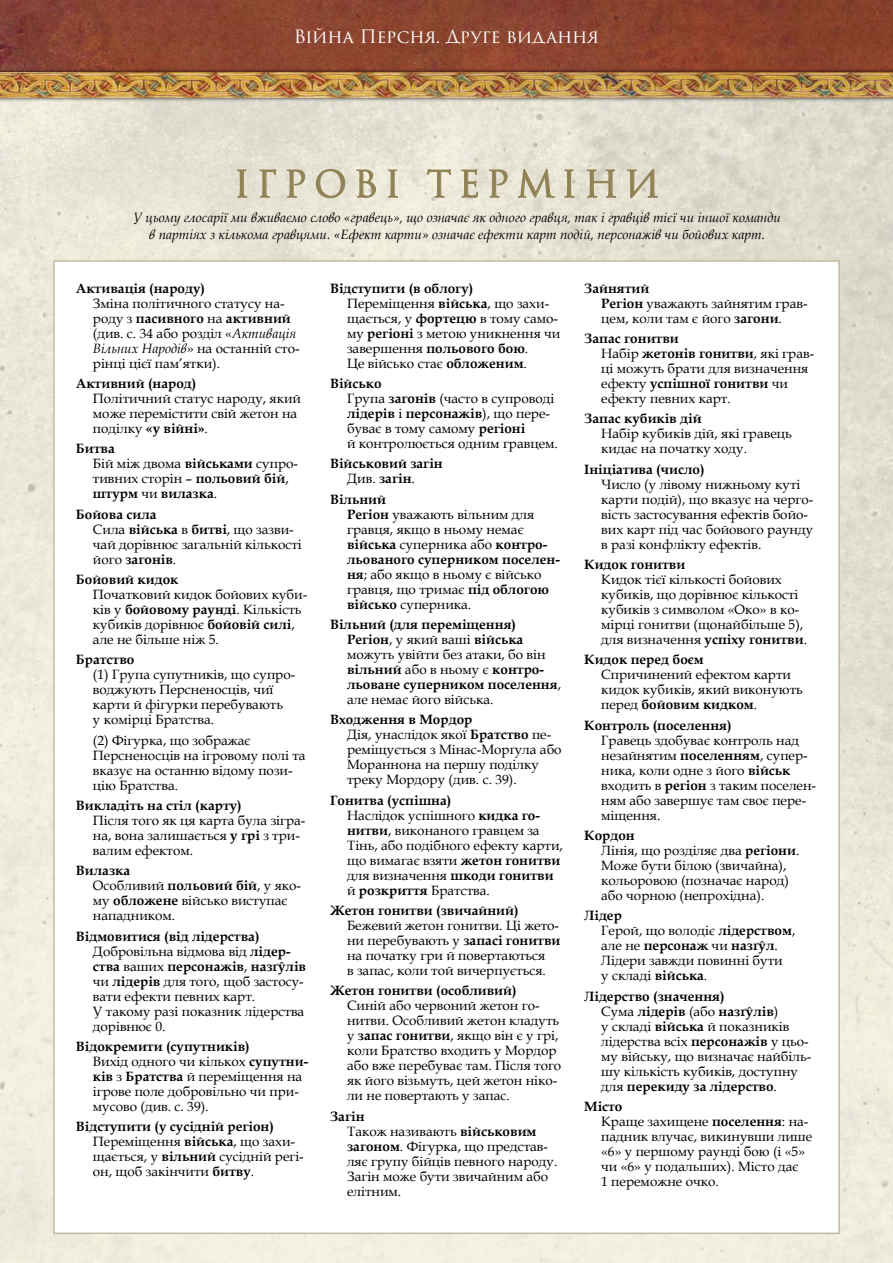
<style>
.page{position:relative;width:893px;height:1263px;background:#fff}
.page>*{position:absolute;margin:0;border:0;box-sizing:border-box;transform-origin:0 0}
.t1{font:36px "Trajan Pro 3";letter-spacing:.19em;color:#908154}
.t2{font:18px "Trajan Pro 3";color:#fff}
.t3{font:13.5px/15px "Book Antiqua";color:#000}
.t4{font:700 13.5px/15px "Book Antiqua";color:#000}
.t5{font:italic 13.5px/16.6px "Book Antiqua";color:#000;text-align:center}
.s1{font-weight:700}
.s2{font-style:italic}
.s3{font-weight:400}
</style>
<div class="page">
<img style="left:0;top:0;width:893px;height:1263px">
<div style="left:54px;top:261px;width:785px;height:972px;background:#fff"></div>
<svg style="left:0;top:68px;width:893px;height:34px;background:#9e7c65"></svg>
<img style="left:0;top:73px;width:893px;height:24px">
<h2 class="t2" style="left:294px;top:28px;width:307px">Війна Персня. Друге видання</h2>
<h1 class="t1" style="left:234px;top:163px;width:427px">ІГРОВІ ТЕРМІНИ</h1>
<p class="t5" style="left:133px;top:209px;width:649px">У цьому глосарії ми вживаємо слово «гравець», що означає як одного гравця, так і гравців тієї чи іншої команди в партіях з кількома гравцями. «Ефект карти» означає ефекти карт подій, персонажів чи бойових карт.</p>
<p class="t4" style="left:76px;top:281px;width:131px">Активація (народу)</p>
<p class="t3" style="left:93px;top:295px;width:208px">Зміна політичного статусу на&shy;роду з <span class="s1">пасивного</span> на <span class="s1">активний </span>(див. с. 34 або розділ «<span class="s2">Активація<br>Вільних Народів</span>» на останній сто&shy;рінці цієї пам’ятки).</p>
<p class="t4" style="left:76px;top:376px;width:122px">Активний (народ)</p>
<p class="t3" style="left:93px;top:391px;width:210px">Політичний статус народу, який може перемістити свій жетон на поділку <span class="s1">«у війні»</span>.</p>
<p class="t4" style="left:93px;top:441px;width:207px;text-indent:-17px">Битва<br><span class="s3">Бій між двома</span> військами <span class="s3">супро&shy;тивних сторін –</span> польовий бій<span class="s3">, </span>штурм <span class="s3">чи</span> вилазка<span class="s3">.</span></p>
<p class="t3" style="left:93px;top:506px;width:210px;text-indent:-17px"><span class="s1">Бойова сила<br></span>Сила <span class="s1">війська</span> в <span class="s1">битві</span>, що зазви&shy;чай дорівнює загальній кількості його <span class="s1">загонів</span>.</p>
<p class="t4" style="left:76px;top:572px;width:104px">Бойовий кидок</p>
<p class="t3" style="left:93px;top:587px;width:216px">Початковий кидок бойових куби&shy;ків у <span class="s1">бойовому раунді</span>. Кількість кубиків дорівнює <span class="s1">бойовій силі</span>, але не більше ніж 5.</p>
<p class="t4" style="left:76px;top:652px;width:60px">Братство</p>
<p class="t3" style="left:93px;top:667px;width:204px">(1) Група супутників, що супро&shy;воджують Персненосців, чиї карти й фігурки перебувають<br>у комірці Братства.</p>
<p class="t3" style="left:93px;top:732px;width:214px">(2) Фігурка, що зображає<br>Персненосців на ігровому полі та вказує на останню відому пози&shy;цію Братства.</p>
<p class="t4" style="left:76px;top:798px;width:167px">Викладіть на стіл (карту)</p>
<p class="t3" style="left:93px;top:813px;width:214px">Після того як ця карта була зігра&shy;на, вона залишається <span class="s1">у грі</span> з три&shy;валим ефектом.</p>
<p class="t3" style="left:93px;top:863px;width:210px;text-indent:-17px"><span class="s1">Вилазка<br></span>Особливий <span class="s1">польовий бій</span>, у яко&shy;му <span class="s1">обложене</span> військо виступає нападником.</p>
<p class="t3" style="left:93px;top:928px;width:215px;text-indent:-17px"><span class="s1">Відмовитися (від лідерства)<br></span>Добровільна відмова від <span class="s1">лідер&shy;ства</span> ваших <span class="s1">персонажів</span>, <span class="s1">назґŷлів </span>чи <span class="s1">лідерів</span> для того, щоб застосу&shy;вати ефекти певних карт.<br>У такому разі показник лідерства дорівнює 0.</p>
<p class="t3" style="left:93px;top:1039px;width:217px;text-indent:-17px"><span class="s1">Відокремити (супутників)<br></span>Вихід одного чи кількох <span class="s1">супутни&shy;ків</span> з <span class="s1">Братства</span> й переміщення на ігрове поле добровільно чи при&shy;мусово (див. с. 39).</p>
<p class="t3" style="left:93px;top:1119px;width:212px;text-indent:-17px"><span class="s1">Відступити (у сусідній регіон)<br></span>Переміщення <span class="s1">війська</span>, що захи&shy;щається, у <span class="s1">вільний</span> сусідній регі&shy;он, щоб закінчити <span class="s1">битву</span>.</p>
<p class="t3" style="left:347px;top:280px;width:215px;text-indent:-17px"><span class="s1">Відступити (в облогу)<br></span>Переміщення <span class="s1">війська</span>, що захи&shy;щається, у <span class="s1">фортецю</span> в тому само&shy;му <span class="s1">регіоні</span> з метою уникнення чи завершення <span class="s1">польового бою</span>.<br>Це військо стає <span class="s1">обложеним</span>.</p>
<p class="t3" style="left:347px;top:376px;width:212px;text-indent:-17px"><span class="s1">Військо<br></span>Група <span class="s1">загонів</span> (часто в супроводі <span class="s1">лідерів</span> і <span class="s1">персонажів</span>), що пере&shy;буває в тому самому <span class="s1">регіоні<br></span>й контролюється одним гравцем.</p>
<p class="t4" style="left:347px;top:456px;width:97px;text-indent:-17px">Військовий загін<br><span class="s3">Див.</span> загін<span class="s3">.</span></p>
<p class="t3" style="left:347px;top:491px;width:214px;text-indent:-17px"><span class="s1">Вільний<br>Регіон</span> уважають вільним для гравця, якщо в ньому немає <span class="s1">війська</span> суперника або <span class="s1">контро&shy;льованого суперником поселен&shy;ня</span>; або якщо в ньому є військо гравця, що тримає <span class="s1">під облогою військо</span> суперника.</p>
<p class="t4" style="left:347px;top:617px;width:215px;text-indent:-17px">Вільний (для переміщення)<br>Регіон<span class="s3">, у який ваші</span> війська <span class="s3">можуть увійти без атаки, бо він </span>вільний <span class="s3">або в ньому є</span> контро&shy;льоване суперником поселення<span class="s3">, але немає його війська.</span></p>
<p class="t3" style="left:347px;top:712px;width:216px;text-indent:-17px"><span class="s1">Входження в Мордор<br></span>Дія, унаслідок якої <span class="s1">Братство</span> пе&shy;реміщується з Мінас-Морґула або<br>Мораннона на першу поділку треку Мордору (див. с. 39).</p>
<p class="t3" style="left:347px;top:792px;width:217px;text-indent:-17px"><span class="s1">Гонитва (успішна)<br></span>Наслідок успішного <span class="s1">кидка го&shy;нитви</span>, виконаного гравцем за<br>Тінь, або подібного ефекту карти, що вимагає взяти <span class="s1">жетон гонитви </span>для визначення <span class="s1">шкоди гонитви </span>й <span class="s1">розкриття</span> Братства.</p>
<p class="t4" style="left:330px;top:903px;width:190px">Жетон гонитви (звичайний)</p>
<p class="t3" style="left:347px;top:918px;width:215px">Бежевий жетон гонитви. Ці жето&shy;ни перебувають у <span class="s1">запасі гонитви </span>на початку гри й повертаються<br>в запас, коли той вичерпується.</p>
<p class="t4" style="left:330px;top:983px;width:188px">Жетон гонитви (особливий)</p>
<p class="t3" style="left:347px;top:998px;width:216px">Синій або червоний жетон го&shy;нитви. Особливий жетон кладуть у <span class="s1">запас гонитви</span>, якщо він є у грі, коли Братство входить у Мордор або вже перебуває там. Після того як його візьмуть, цей жетон ніко&shy;ли не повертають у запас.</p>
<p class="t3" style="left:347px;top:1108px;width:212px;text-indent:-17px"><span class="s1">Загін<br></span>Також називають <span class="s1">військовим загоном</span>. Фігурка, що представ&shy;ляє групу бійців певного народу.<br>Загін може бути звичайним або елітним.</p>
<p class="t3" style="left:601px;top:280px;width:208px;text-indent:-17px"><span class="s1">Зайнятий<br>Регіон</span> уважають зайнятим грав&shy;цем, коли там є його <span class="s1">загони</span>.</p>
<p class="t3" style="left:601px;top:331px;width:214px;text-indent:-17px"><span class="s1">Запас гонитви<br></span>Набір <span class="s1">жетонів гонитви</span>, які грав&shy;ці можуть брати для визначення ефекту <span class="s1">успішної гонитви</span> чи ефекту певних карт.</p>
<p class="t4" style="left:584px;top:411px;width:119px">Запас кубиків дій</p>
<p class="t3" style="left:601px;top:426px;width:192px">Набір кубиків дій, які гравець кидає на початку ходу.</p>
<p class="t4" style="left:584px;top:462px;width:122px">Ініціатива (число)</p>
<p class="t3" style="left:601px;top:476px;width:214px">Число (у лівому нижньому куті карти подій), що вказує на черго&shy;вість застосування ефектів бойо&shy;вих карт під час бойового раунду в разі конфлікту ефектів.</p>
<p class="t4" style="left:584px;top:557px;width:103px">Кидок гонитви</p>
<p class="t3" style="left:601px;top:572px;width:207px">Кидок тієї кількості бойових кубиків, що дорівнює кількості кубиків з символом «Око» в ко&shy;мірці гонитви (щонайбільше 5), для визначення <span class="s1">успіху гонитви</span>.</p>
<p class="t4" style="left:584px;top:652px;width:121px">Кидок перед боєм</p>
<p class="t3" style="left:601px;top:667px;width:203px">Спричинений ефектом карти кидок кубиків, який виконують перед <span class="s1">бойовим кидком</span>.</p>
<p class="t4" style="left:584px;top:717px;width:149px">Контроль (поселення)</p>
<p class="t3" style="left:601px;top:732px;width:216px">Гравець здобуває контроль над незайнятим <span class="s1">поселенням</span>, супер&shy;ника, коли одне з його <span class="s1">військ </span>входить в <span class="s1">регіон</span> з таким поселен&shy;ням або завершує там своє пере&shy;міщення.</p>
<p class="t3" style="left:601px;top:827px;width:200px;text-indent:-17px"><span class="s1">Кордон<br></span>Лінія, що розділяє два <span class="s1">регіони</span>.<br>Може бути білою (звичайна), кольоровою (позначає народ) або чорною (непрохідна).</p>
<p class="t3" style="left:601px;top:908px;width:196px;text-indent:-17px"><span class="s1">Лідер<br></span>Герой, що володіє <span class="s1">лідерством</span>, але не <span class="s1">персонаж</span> чи <span class="s1">назґŷл</span>.<br>Лідери завжди повинні бути<br>у складі <span class="s1">війська</span>.</p>
<p class="t3" style="left:601px;top:988px;width:212px;text-indent:-17px"><span class="s1">Лідерство (значення)<br></span>Сума <span class="s1">лідерів</span> (або <span class="s1">назґŷлів</span>)<br>у складі <span class="s1">війська</span> й показників лідерства всіх <span class="s1">персонажів</span> у цьо&shy;му війську, що визначає найбіль&shy;шу кількість кубиків, доступну для <span class="s1">перекиду за лідерство</span>.</p>
<p class="t3" style="left:601px;top:1098px;width:213px;text-indent:-17px"><span class="s1">Місто<br></span>Краще захищене <span class="s1">поселення</span>: на&shy;падник влучає, викинувши лише «6» у першому раунді бою (і «5» чи «6» у подальших). Місто дає<br>1 переможне очко.</p>
</div>
